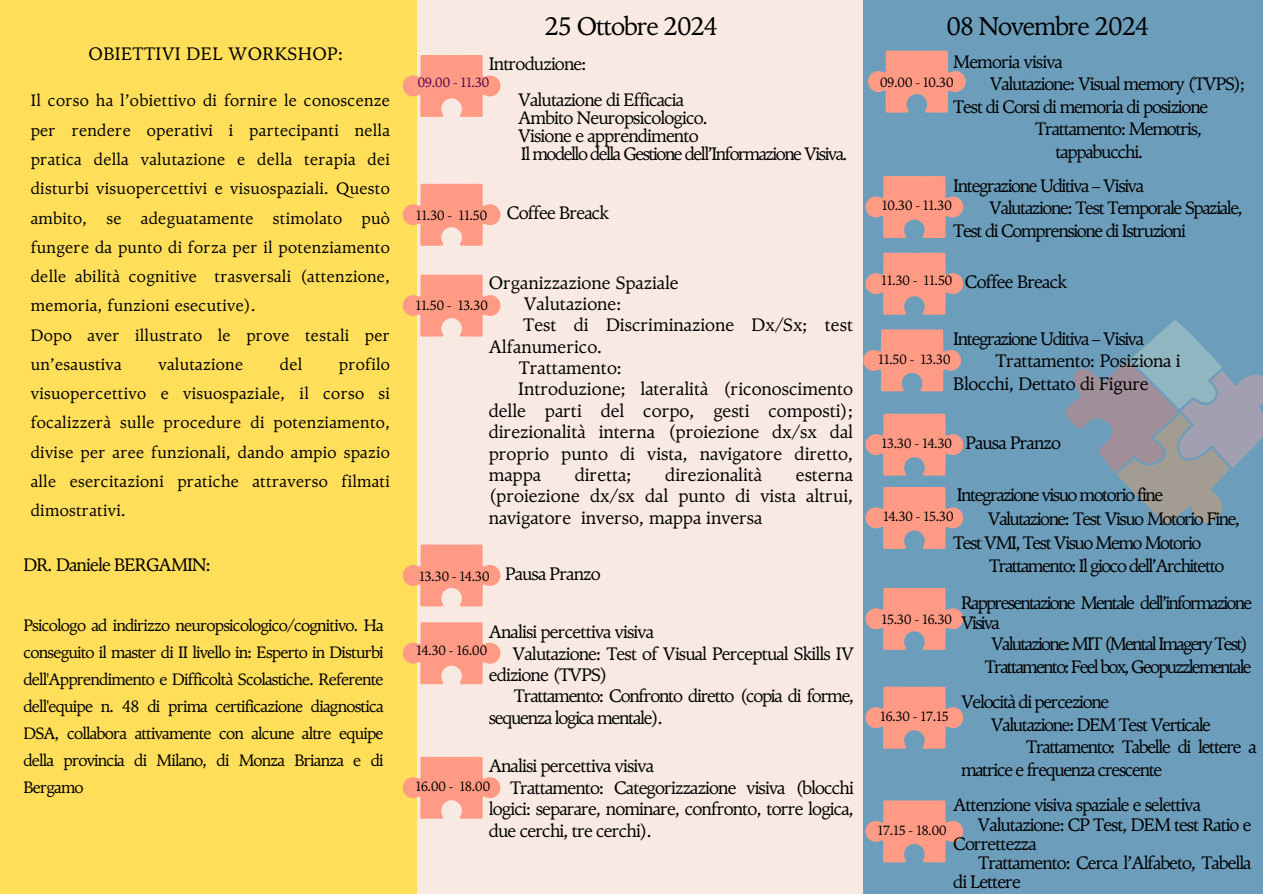
<style>
.page{position:relative;width:1263px;height:894px;background:#fff}
.page>*{position:absolute;margin:0;border:0;box-sizing:border-box;transform-origin:0 0}
.t1{font:25.5px "TY Serif";letter-spacing:-.045em;color:#000}
.t2{font:18px/18px "TY Serif";letter-spacing:-.055em;color:#000}
.t3{font:18px "TY Serif";color:#000}
.t4{font:18px "TY Serif";letter-spacing:-.08em;color:#000}
.t5{font:18px "TY Serif";letter-spacing:-.095em;color:#000}
.t6{font:18px "TY Serif";letter-spacing:-.015em;color:#000}
.t7{font:18px "TY Serif";letter-spacing:.02em;color:#000}
.t8{font:16.5px/29.2px "TY Serif";letter-spacing:.02em;color:#000;text-align:justify}
.t9{font:13.5px "TY Serif";letter-spacing:-.045em;color:#000}
.t10{font:13.5px "TY Serif";letter-spacing:-.045em;color:#52034c}
</style>
<div class="page">
<div style="left:0;top:0;width:1263px;height:893px;background:#f8eae2"></div>
<div style="left:863px;top:0;width:400px;height:893px;background:#6c9ebc"></div>
<svg style="left:1065px;top:320px;width:198px;height:205px"></svg>
<div style="left:0;top:0;width:417px;height:893px;background:#ffde59"></div>
<svg style="left:403px;top:55px;width:97px;height:62px"></svg>
<svg style="left:403px;top:184px;width:97px;height:62px"></svg>
<svg style="left:403px;top:274px;width:97px;height:62px"></svg>
<svg style="left:403px;top:544px;width:97px;height:62px"></svg>
<svg style="left:403px;top:622px;width:97px;height:62px"></svg>
<svg style="left:403px;top:756px;width:97px;height:62px"></svg>
<svg style="left:868px;top:51px;width:98px;height:61px"></svg>
<svg style="left:865px;top:176px;width:98px;height:62px"></svg>
<svg style="left:865px;top:253px;width:98px;height:61px"></svg>
<svg style="left:863px;top:329px;width:98px;height:62px"></svg>
<svg style="left:865px;top:413px;width:98px;height:62px"></svg>
<svg style="left:865px;top:487px;width:98px;height:61px"></svg>
<svg style="left:865px;top:587px;width:98px;height:62px"></svg>
<svg style="left:865px;top:686px;width:98px;height:62px"></svg>
<svg style="left:865px;top:800px;width:98px;height:62px"></svg>
<h2 class="t7" style="left:89px;top:43px;width:256px">OBIETTIVI DEL WORKSHOP:</h2>
<h3 class="t8" style="left:31px;top:86px;width:361px;text-align:left">Il corso ha l’obiettivo di fornire le conoscenze per rendere operativi i partecipanti nella pratica della valutazione e della terapia dei disturbi visuopercettivi e visuospaziali. Questo ambito, se adeguatamente stimolato può fungere da punto di forza per il potenziamento delle abilità cognitive trasversali (attenzione, memoria, funzioni esecutive).<br>Dopo aver illustrato le prove testali per un’esaustiva</h3>
<h3 class="t8" style="left:31px;top:349px;width:361px;text-indent:308px">profilo visuopercettivo e visuospaziale, il corso si focalizzerà sulle procedure di potenziamento, divise per aree funzionali, dando ampio spazio alle esercitazioni pratiche attraverso filmati dimostrativi.</h3>
<h3 class="t8" style="left:158px;top:349px;width:86px">valutazione</h3>
<h3 class="t8" style="left:280px;top:349px;width:24px">del</h3>
<h3 class="t2" style="left:23px;top:555px;width:189px">DR. Daniele BERGAMIN:</h3>
<h3 class="t8" style="left:23px;top:611px;width:362px;line-height:27px">Psicologo ad indirizzo neuropsicologico/cognitivo. Ha conseguito il master di II livello in: Esperto in Disturbi dell'Apprendimento e Difficoltà Scolastiche. Referente dell'equipe n. 48 di prima certificazione diagnostica DSA, collabora attivamente con alcune altre equipe della provincia di Milano, di Monza Brianza e di Bergamo</h3>
<h1 class="t1" style="left:545px;top:10px;width:175px">25 Ottobre 2024</h1>
<p class="t1" style="left:946px;top:10px;width:205px">08 Novembre 2024</p>
<p class="t2" style="left:489px;top:54px;width:99px">Introduzione:</p>
<h3 class="t2" style="left:518px;top:90px;width:191px">Valutazione di Efficacia<br>Ambito Neuropsicologico.<br>Visione e apprendimento</h3>
<p class="t4" style="left:521px;top:143px;width:328px">Il modello della Gestione dell’Informazione Visiva.</p>
<h3 class="t10" style="left:417px;top:74px;width:74px">09.00 - 11.30</h3>
<h3 class="t9" style="left:416px;top:207px;width:73px">11.30 - 11.50</h3>
<p class="t2" style="left:507px;top:204px;width:104px">Coffee Breack</p>
<p class="t3" style="left:489px;top:271px;width:191px">Organizzazione Spaziale</p>
<p class="t3" style="left:524px;top:293px;width:99px">Valutazione:</p>
<p class="t3" style="left:523px;top:314px;width:331px">Test di Discriminazione Dx/Sx; test</p>
<p class="t3" style="left:489px;top:335px;width:115px">Alfanumerico.</p>
<p class="t3" style="left:519px;top:357px;width:105px">Trattamento:</p>
<p class="t3" style="left:518px;top:378px;width:336px">Introduzione; lateralità (riconoscimento</p>
<p class="t3" style="left:489px;top:399px;width:366px">delle parti del corpo, gesti composti);</p>
<p class="t3" style="left:489px;top:421px;width:366px">direzionalità interna (proiezione dx/sx dal</p>
<p class="t3" style="left:489px;top:442px;width:366px">proprio punto di vista, navigatore diretto,</p>
<p class="t2" style="left:489px;top:465px;width:54px">mappa</p>
<p class="t3" style="left:575px;top:464px;width:58px">diretta;</p>
<p class="t3" style="left:665px;top:464px;width:98px">direzionalità</p>
<h3 class="t9" style="left:415px;top:297px;width:75px">11.50 - 13.30</h3>
<p class="t2" style="left:489px;top:464px;width:366px;line-height:21.3px;text-align:justify;text-indent:307px">esterna (proiezione dx/sx dal punto di vista altrui, navigatore inverso, mappa inversa</p>
<p class="t9" style="left:419px;top:567px;width:73px">13.30 - 14.30</p>
<h3 class="t2" style="left:505px;top:564px;width:97px">Pausa Pranzo</h3>
<p class="t2" style="left:489px;top:622px;width:167px">Analisi percettiva visiva</p>
<p class="t2" style="left:512px;top:644px;width:343px">Valutazione: Test of Visual Perceptual Skills IV</p>
<p class="t2" style="left:489px;top:665px;width:120px">edizione (TVPS)</p>
<p class="t2" style="left:514px;top:686px;width:342px">Trattamento: Confronto diretto (copia di forme,</p>
<p class="t2" style="left:489px;top:708px;width:176px">sequenza logica mentale).</p>
<h3 class="t9" style="left:416px;top:641px;width:73px">14.30 - 16.00</h3>
<h3 class="t2" style="left:489px;top:757px;width:167px">Analisi percettiva visiva</h3>
<h3 class="t2" style="left:510px;top:778px;width:345px">Trattamento: Categorizzazione visiva (blocchi</h3>
<h3 class="t2" style="left:489px;top:799px;width:367px">logici: separare, nominare, confronto, torre logica,</h3>
<h3 class="t2" style="left:489px;top:821px;width:165px">due cerchi, tre cerchi).</h3>
<p class="t9" style="left:415px;top:778px;width:77px">16.00 - 18.00</p>
<h3 class="t2" style="left:953px;top:52px;width:111px">Memoria visiva</h3>
<h3 class="t2" style="left:990px;top:75px;width:257px">Valutazione: Visual memory (TVPS);</h3>
<h3 class="t2" style="left:953px;top:97px;width:257px">Test di Corsi di memoria di posizione</h3>
<h3 class="t2" style="left:1035px;top:120px;width:168px">Trattamento: Memotris,</h3>
<h3 class="t2" style="left:1055px;top:142px;width:89px">tappabucchi.</h3>
<p class="t9" style="left:880px;top:74px;width:76px">09.00 - 10.30</p>
<p class="t2" style="left:953px;top:176px;width:192px">Integrazione Uditiva – Visiva</p>
<p class="t2" style="left:989px;top:199px;width:255px">Valutazione: Test Temporale Spaziale,</p>
<p class="t2" style="left:953px;top:221px;width:234px">Test di Comprensione di Istruzioni</p>
<h3 class="t9" style="left:881px;top:198px;width:72px">10.30 - 11.30</h3>
<h1 class="t9" style="left:881px;top:272px;width:73px">11.30 - 11.50</h1>
<p class="t2" style="left:965px;top:272px;width:104px">Coffee Breack</p>
<h3 class="t2" style="left:953px;top:329px;width:192px">Integrazione Uditiva – Visiva</h3>
<h3 class="t6" style="left:995px;top:350px;width:186px">Trattamento: Posiziona i</h3>
<h3 class="t6" style="left:953px;top:372px;width:197px">Blocchi, Dettato di Figure</h3>
<h3 class="t9" style="left:878px;top:351px;width:75px">11.50 - 13.30</h3>
<p class="t9" style="left:881px;top:435px;width:73px">13.30 - 14.30</p>
<p class="t2" style="left:965px;top:433px;width:97px">Pausa Pranzo</p>
<p class="t4" style="left:957px;top:484px;width:208px">Integrazione visuo motorio fine</p>
<p class="t4" style="left:988px;top:508px;width:254px">Valutazione: Test Visuo Motorio Fine,</p>
<p class="t4" style="left:953px;top:531px;width:250px">Test VMI, Test Visuo Memo Motorio</p>
<p class="t4" style="left:989px;top:555px;width:237px">Trattamento: Il gioco dell’Architetto</p>
<p class="t9" style="left:883px;top:507px;width:73px">14.30 - 15.30</p>
<h3 class="t9" style="left:881px;top:610px;width:73px">15.30 - 16.30</h3>
<h3 class="t9" style="left:880px;top:708px;width:71px">16.30 - 17.15</h3>
<p class="t5" style="left:961px;top:591px;width:293px">Rappresentazione Mentale dell’informazione</p>
<p class="t2" style="left:961px;top:614px;width:40px">Visiva</p>
<p class="t5" style="left:991px;top:632px;width:259px">Valutazione: MIT (Mental Imagery Test)</p>
<p class="t5" style="left:985px;top:656px;width:268px">Trattamento: Feel box, Geopuzzlementale</p>
<p class="t2" style="left:961px;top:692px;width:150px">Velocità di percezione</p>
<p class="t2" style="left:991px;top:715px;width:222px">Valutazione: DEM Test Verticale</p>
<p class="t2" style="left:1026px;top:737px;width:232px">Trattamento: Tabelle di lettere a</p>
<p class="t2" style="left:961px;top:760px;width:203px">matrice e frequenza crescente</p>
<p class="t2" style="left:953px;top:795px;width:249px">Attenzione visiva spaziale e selettiva</p>
<p class="t2" style="left:978px;top:815px;width:275px">Valutazione: CP Test, DEM test Ratio e</p>
<p class="t2" style="left:953px;top:834px;width:85px">Correttezza</p>
<p class="t2" style="left:978px;top:853px;width:275px">Trattamento: Cerca l’Alfabeto, Tabella</p>
<p class="t2" style="left:953px;top:872px;width:69px">di Lettere</p>
<p class="t9" style="left:877px;top:821px;width:71px">17.15 - 18.00</p>
</div>
